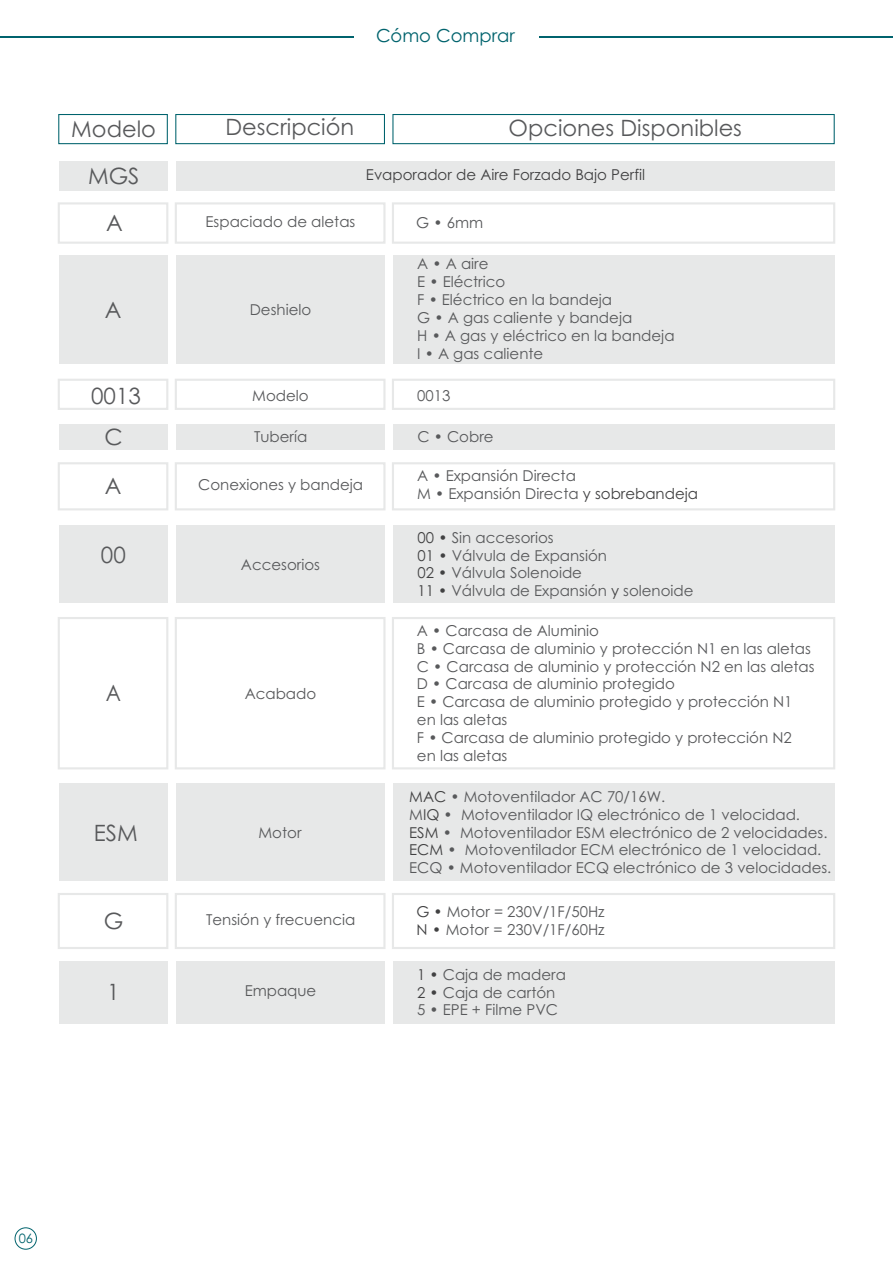
<style>
.page{position:relative;width:893px;height:1263px;background:#fff}
.page>*{position:absolute;margin:0;border:0;box-sizing:border-box;transform-origin:0 0}
.t1{font:22.5px "Century Gothic";color:#58595b}
.t2{font:22.5px "Century Gothic";color:#58595b;scale:.91 1}
.t3{font:18px "Century Gothic";color:#00636d}
.t4{font:15px/17.9px "Century Gothic";color:#58595b}
.t5{font:15px "Century Gothic";color:#414142}
.t6{font:12.9px "Century Gothic";color:#00636d}
.s1{color:#414142}
</style>
<div class="page">
<hr style="left:0;top:37px;width:353px;height:1px;background:#00636d">
<hr style="left:540px;top:37px;width:353px;height:1px;background:#00636d">
<div style="left:59px;top:161px;width:108px;height:30px;background:#e7e8e8"></div>
<div style="left:58px;top:114px;width:110px;height:30px;border:1px solid #00636d"></div>
<div style="left:175px;top:114px;width:210px;height:30px;border:1px solid #00636d"></div>
<div style="left:392px;top:114px;width:443px;height:30px;border:1px solid #00636d"></div>
<div style="left:59px;top:255px;width:108px;height:109px;background:#e7e8e8"></div>
<div style="left:59px;top:424px;width:108px;height:25px;background:#e7e8e8"></div>
<div style="left:59px;top:525px;width:108px;height:78px;background:#e7e8e8"></div>
<div style="left:59px;top:783px;width:108px;height:98px;background:#e7e8e8"></div>
<div style="left:59px;top:961px;width:108px;height:62px;background:#e7e8e8"></div>
<div style="left:176px;top:161px;width:658px;height:30px;background:#e7e8e8"></div>
<div style="left:176px;top:255px;width:208px;height:109px;background:#e7e8e8"></div>
<div style="left:176px;top:424px;width:208px;height:25px;background:#e7e8e8"></div>
<div style="left:176px;top:525px;width:208px;height:78px;background:#e7e8e8"></div>
<div style="left:176px;top:783px;width:208px;height:98px;background:#e7e8e8"></div>
<div style="left:176px;top:961px;width:208px;height:62px;background:#e7e8e8"></div>
<svg style="left:58px;top:617px;width:328px;height:153px"></svg>
<div style="left:393px;top:255px;width:441px;height:109px;background:#e7e8e8"></div>
<div style="left:393px;top:424px;width:441px;height:25px;background:#e7e8e8"></div>
<div style="left:393px;top:525px;width:441px;height:78px;background:#e7e8e8"></div>
<div style="left:393px;top:783px;width:441px;height:98px;background:#e7e8e8"></div>
<div style="left:393px;top:961px;width:441px;height:62px;background:#e7e8e8"></div>
<svg style="left:58px;top:202px;width:777px;height:42px"></svg>
<svg style="left:58px;top:379px;width:777px;height:31px"></svg>
<svg style="left:58px;top:893px;width:777px;height:56px"></svg>
<svg style="left:58px;top:462px;width:777px;height:49px"></svg>
<svg style="left:392px;top:617px;width:443px;height:153px"></svg>
<div style="left:15px;top:1227px;width:22px;height:22px;background:#fff;border:1px solid #00636d;border-radius:50%"></div>
<p class="t3" style="left:376px;top:28px;width:140px">Cómo Comprar</p>
<h1 class="t1" style="left:71px;top:120px;width:86px">Modelo</h1>
<h1 class="t1" style="left:225px;top:119px;width:130px">Descripción</h1>
<h1 class="t1" style="left:508px;top:119px;width:235px">Opciones Disponibles</h1>
<h1 class="t1" style="left:88px;top:167px;width:53px">MGS</h1>
<h1 class="t1" style="left:106px;top:214px;width:18px">A</h1>
<p class="t4" style="left:206px;top:214px;width:151px">Espaciado de aletas</p>
<h1 class="t1" style="left:105px;top:301px;width:18px">A</h1>
<p class="t4" style="left:250px;top:302px;width:63px">Deshielo</p>
<h1 class="t1" style="left:91px;top:387px;width:51px">0013</h1>
<p class="t4" style="left:252px;top:388px;width:58px">Modelo</p>
<h1 class="t1" style="left:105px;top:428px;width:20px">C</h1>
<p class="t4" style="left:254px;top:429px;width:55px">Tubería</p>
<p class="t5" style="left:366px;top:168px;width:281px">Evaporador de Aire Forzado Bajo Perfil</p>
<p class="t4" style="left:416px;top:215px;width:68px">G • 6mm</p>
<p class="t4" style="left:417px;top:256px;width:259px">A • A aire<br>E • Eléctrico<br>F • Eléctrico en la bandeja<br>G • A gas caliente y bandeja<br>H • A gas y eléctrico en la bandeja<br>I • A gas caliente</p>
<p class="t4" style="left:417px;top:388px;width:35px">0013</p>
<p class="t4" style="left:417px;top:429px;width:78px">C • Cobre</p>
<h1 class="t1" style="left:105px;top:477px;width:18px">A</h1>
<h1 class="t1" style="left:101px;top:547px;width:26px">00</h1>
<p class="t4" style="left:198px;top:477px;width:166px">Conexiones y bandeja</p>
<p class="t4" style="left:241px;top:557px;width:81px">Accesorios</p>
<p class="t4" style="left:417px;top:468px;width:282px">A • Expansión Directa<br>M • Expansión Directa <span class="s1">y sobrebandeja</span></p>
<p class="t4" style="left:417px;top:530px;width:278px"><span class="s1">00 •</span> Sin accesorios<br><span class="s1">01 •</span> Válvula de Expansión<br><span class="s1">02 •</span> Válvula Solenoide<br><span class="s1">11 •</span> Válvula de Expansión solenoide</p>
<p class="t5" style="left:611px;top:585px;width:10px">y</p>
<h1 class="t2" style="left:106px;top:684px;width:18px">A</h1>
<p class="t4" style="left:245px;top:686px;width:73px">Acabado</p>
<p class="t4" style="left:417px;top:623px;width:399px">A • Carcasa de Aluminio<br>B • Carcasa de aluminio y protección N1 en las aletas C • Carcasa de aluminio y protección N2 en las aletas D • Carcasa de aluminio protegido<br>E • Carcasa de aluminio protegido y protección N1 en las aletas<br>F • Carcasa de aluminio protegido y protección N2<br>en las aletas</p>
<h1 class="t1" style="left:94px;top:824px;width:45px">ESM</h1>
<p class="t4" style="left:258px;top:825px;width:45px">Motor</p>
<p class="t4" style="left:409px;top:789px;width:258px"><span class="s1">MAC</span> • Motoventilador AC 70/16W.<br>M<span class="s1">IQ</span> •</p>
<p class="t4" style="left:409px;top:807px;width:424px;text-indent:52px">Motoventilador IQ electrónico de 1 velocidad.<br><span class="s1">ESM</span> • Motoventilador ESM electrónico de 2 velocidades.<br><span class="s1">ECM</span> • Motoventilador ECM electrónico de 1 velocidad.<br>ECQ • Motoventilador ECQ electrónico de 3 velocidades.</p>
<h1 class="t1" style="left:104px;top:912px;width:21px">G</h1>
<h1 class="t1" style="left:107px;top:983px;width:14px">1</h1>
<p class="t4" style="left:206px;top:912px;width:151px">Tensión y frecuencia</p>
<p class="t4" style="left:245px;top:983px;width:73px">Empaque</p>
<p class="t4" style="left:416px;top:904px;width:190px"><span class="s1">G •</span> Motor = 230V/1F/50Hz<br><span class="s1">N •</span> Motor = 230V/1F/60Hz</p>
<p class="t4" style="left:417px;top:967px;width:150px"><span class="s1">1 •</span> Caja de madera<br><span class="s1">2 •</span> Caja de cartón<br>5 • EPE + Filme PVC</p>
<p class="t6" style="left:19px;top:1233px;width:16px">06</p>
</div>
